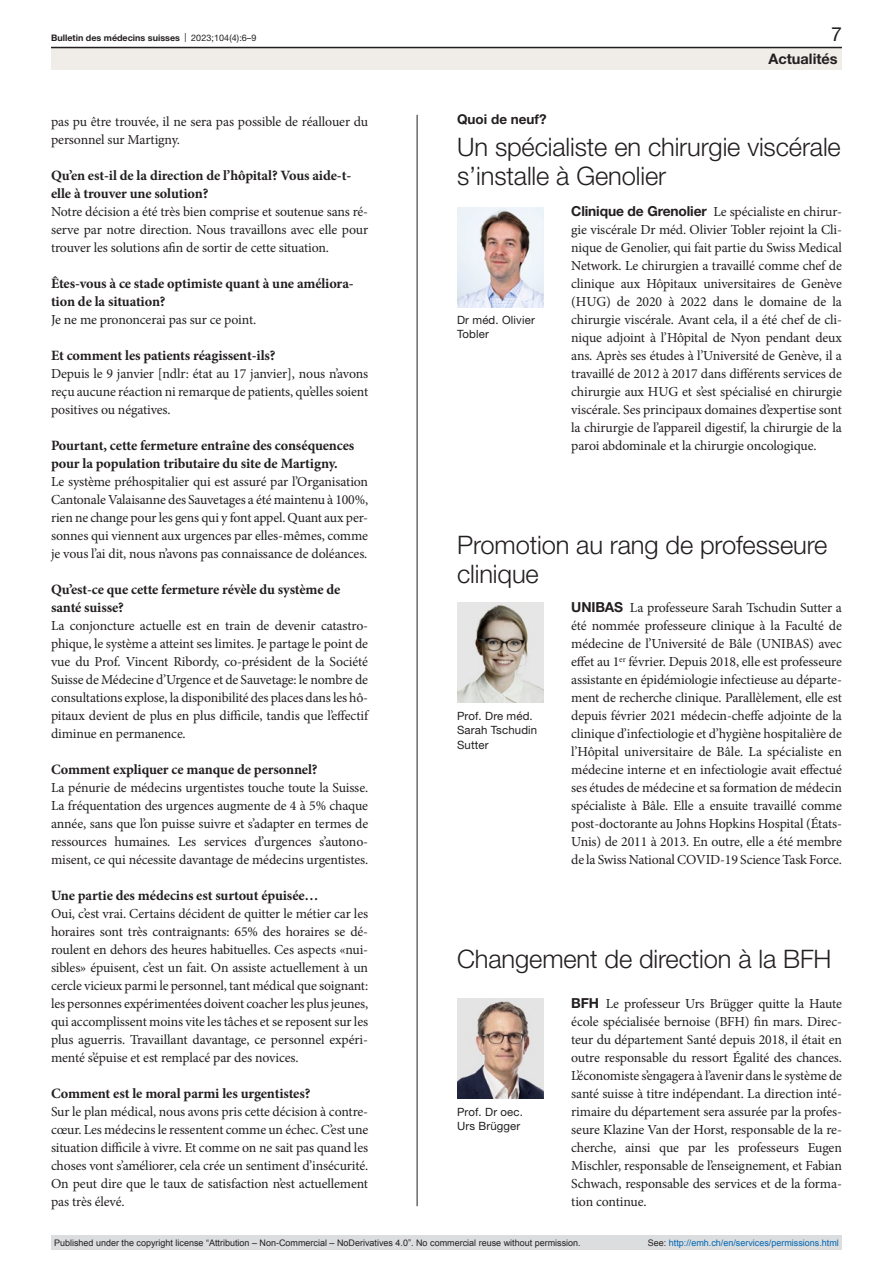
<style>
.page{position:relative;width:893px;height:1263px;background:#fff}
.page>*{position:absolute;margin:0;border:0;box-sizing:border-box;transform-origin:0 0}
.article-title-L17{font:300 25.5px/28.5px "Helvetica Neue LT Pro";letter-spacing:-.005em;color:#231f20}
.t1{font:19.5px "Helvetica Neue LT Pro";color:#231f20}
.t2{font:700 14.55px "Helvetica Neue LT Pro";color:#231f20}
.interview-question{font:700 14.25px/18px "Minion Pro";letter-spacing:-.01em;color:#231f20}
.interview-answer{font:13.8px/18px "Minion Pro";letter-spacing:-.01em;color:#231f20;text-align:justify}
.paragraph{font:13.8px/18px "Minion Pro";letter-spacing:-.01em;color:#231f20;text-align:justify}
.pre-heading{font:700 13.5px "Helvetica Neue LT Pro";color:#231f20}
.figure-caption{font:11.4px/14.2px "Helvetica Neue LT Pro";letter-spacing:.01em;color:#231f20}
.t3{font:9px "Arial";color:#231f20}
.t4{font:9px "Arial";color:#0066b3}
.t5{font:700 9px "Helvetica Neue LT Pro";color:#231f20}
.s1{font-weight:400}
.s2{font-family:"Helvetica Neue LT Pro";font-weight:700}
.s3{color:#231f20}
</style>
<div class="page">
<hr style="left:417px;top:115px;width:1px;height:1091px;background:#231f20">
<img style="left:457px;top:998px;width:87px;height:100px">
<img style="left:457px;top:602px;width:87px;height:100px">
<img style="left:457px;top:207px;width:87px;height:100px">
<div style="left:51px;top:48px;width:791px;height:22px;background:#f0ece7"></div>
<hr style="left:51px;top:47px;width:791px;height:1px;background:#231f20">
<div style="left:51px;top:1235px;width:791px;height:15px;background:#dcdddf"></div>
<p class="t5" style="left:51px;top:32px;width:207px">Bulletin des médecins suisses <span class="s1">| 2023;104(4):6–9</span></p>
<h2 class="t1" style="left:831px;top:22px;width:12px">7</h2>
<p class="interview-answer" style="left:51px;top:113px;width:319px">pas pu être trouvée, il ne sera pas possible de réallouer du personnel sur Martigny.</p>
<p class="interview-question" style="left:51px;top:166px;width:302px">Qu’en est-il de la direction de l’hôpital? Vous aide-t&shy;elle à trouver une solution?</p>
<p class="interview-answer" style="left:51px;top:203px;width:319px">Notre décision a été très bien comprise et soutenue sans ré&shy;serve par notre direction. Nous travaillons avec elle pour trouver les solutions afin de sortir de cette situation.</p>
<p class="interview-question" style="left:51px;top:274px;width:304px">Êtes-vous à ce stade optimiste quant à une améliora&shy;tion de la situation?</p>
<p class="interview-answer" style="left:51px;top:311px;width:207px">Je ne me prononcerai pas sur ce point.</p>
<p class="interview-question" style="left:51px;top:346px;width:226px">Et comment les patients réagissent-ils?</p>
<p class="interview-answer" style="left:51px;top:365px;width:319px">Depuis le 9 janvier [ndlr: état au 17 janvier], nous n’avons reçu aucune réaction ni remarque de patients, qu’elles soient positives ou négatives.</p>
<p class="interview-question" style="left:51px;top:436px;width:305px">Pourtant, cette fermeture entraîne des conséquences pour la population tributaire du site de Martigny.</p>
<p class="interview-answer" style="left:51px;top:473px;width:319px">Le système préhospitalier qui est assuré par l’Organisation Cantonale Valaisanne des Sauvetages a été maintenu à 100%, rien ne change pour les gens qui y font appel. Quant aux per&shy;sonnes qui viennent aux urgences par elles-mêmes, comme je vous l’ai dit, nous n’avons pas connaissance de doléances.</p>
<p class="interview-question" style="left:51px;top:580px;width:291px">Qu’est-ce que cette fermeture révèle du système de santé suisse?</p>
<p class="interview-answer" style="left:51px;top:617px;width:319px">La conjoncture actuelle est en train de devenir catastro&shy;phique, le système a atteint ses limites. Je partage le point de vue du Prof. Vincent Ribordy, co-président de la Société Suisse de Médecine d’Urgence et de Sauvetage: le nombre de consultations explose, la disponibilité des places dans les hô&shy;pitaux devient de plus en plus difficile, tandis que l’effectif diminue en permanence.</p>
<p class="interview-question" style="left:51px;top:760px;width:268px">Comment expliquer ce manque de personnel?</p>
<p class="interview-answer" style="left:51px;top:779px;width:319px">La pénurie de médecins urgentistes touche toute la Suisse.<br>La fréquentation des urgences augmente de 4 à 5% chaque année, sans que l’on puisse suivre et s’adapter en termes de ressources humaines. Les services d’urgences s’autono&shy;misent, ce qui nécessite davantage de médecins urgentistes.</p>
<p class="interview-question" style="left:51px;top:886px;width:269px">Une partie des médecins est surtout épuisée…</p>
<p class="interview-answer" style="left:51px;top:905px;width:319px">Oui, c’est vrai. Certains décident de quitter le métier car les horaires sont très contraignants: 65% des horaires se dé&shy;roulent en dehors des heures habituelles. Ces aspects «nui&shy;sibles» épuisent, c’est un fait. On assiste actuellement à un cercle vicieux parmi le personnel, tant médical que soignant: les personnes expérimentées doivent coacher les plus jeunes, qui accomplissent moins vite les tâches et se reposent sur les plus aguerris. Travaillant davantage, ce personnel expéri&shy;menté s’épuise et est remplacé par des novices.</p>
<p class="interview-question" style="left:51px;top:1084px;width:261px">Comment est le moral parmi les urgentistes?</p>
<p class="interview-answer" style="left:51px;top:1103px;width:319px">Sur le plan médical, nous avons pris cette décision à contre&shy;cœur. Les médecins le ressentent comme un échec. C’est une situation difficile à vivre. Et comme on ne sait pas quand les choses vont s’améliorer, cela crée un sentiment d’insécurité.<br>On peut dire que le taux de satisfaction n’est actuellement pas très élevé.</p>
<p class="t2" style="left:768px;top:49px;width:71px">Actualités</p>
<p class="pre-heading" style="left:457px;top:111px;width:91px">Quoi de neuf?</p>
<p class="article-title-L17" style="left:457px;top:132px;width:385px">Un spécialiste en chirurgie viscérale s’installe à Genolier</p>
<p class="figure-caption" style="left:457px;top:313px;width:79px">Dr méd. Olivier<br>Tobler</p>
<p class="paragraph" style="left:571px;top:203px;width:272px"><span class="s2">Clinique de Grenolier</span> Le spécialiste en chirur&shy;gie viscérale Dr méd. Olivier Tobler rejoint la Cli&shy;nique de Genolier, qui fait partie du Swiss Medical Network. Le chirurgien a travaillé comme chef de clinique aux Hôpitaux universitaires de Genève (HUG) de 2020 à 2022 dans le domaine de la chirurgie viscérale. Avant cela, il a été chef de cli&shy;nique adjoint à l’Hôpital de Nyon pendant deux ans. Après ses études à l’Université de Genève, il a travaillé de 2012 à 2017 dans différents services de chirurgie aux HUG et s’est spécialisé en chirurgie viscérale. Ses principaux domaines d’expertise sont la chirurgie de l’appareil digestif, la chirurgie de la paroi abdominale et la chirurgie oncologique.</p>
<p class="article-title-L17" style="left:457px;top:530px;width:372px">Promotion au rang de professeure clinique</p>
<p class="figure-caption" style="left:457px;top:709px;width:82px">Prof. Dre méd.<br>Sarah Tschudin<br>Sutter</p>
<p class="paragraph" style="left:571px;top:599px;width:272px"><span class="s2">UNIBAS</span> La professeure Sarah Tschudin Sutter a été nommée professeure clinique à la Faculté de médecine de l’Université de Bâle (UNIBAS) avec effet au 1<sup>er</sup> février. Depuis 2018, elle est professeure assistante en épidémiologie infectieuse au départe&shy;ment de recherche clinique. Parallèlement, elle est depuis février 2021 médecin-cheffe adjointe de la clinique d’infectiologie et d’hygiène hospitalière de l’Hôpital universitaire de Bâle. La spécialiste en médecine interne et en infectiologie avait effectué ses études de médecine et sa formation de médecin spécialiste à Bâle. Elle a ensuite travaillé comme post-doctorante au Johns Hopkins Hospital (États-Unis) de 2011 à 2013. En outre, elle a été membre de la Swiss National COVID-19 Science Task Force.</p>
<p class="article-title-L17" style="left:457px;top:944px;width:376px">Changement de direction à la BFH</p>
<p class="figure-caption" style="left:457px;top:1105px;width:67px">Prof. Dr oec.<br>Urs Brügger</p>
<p class="paragraph" style="left:571px;top:995px;width:272px"><span class="s2">BFH</span> Le professeur Urs Brügger quitte la Haute école spécialisée bernoise (BFH) fin mars. Direc&shy;teur du département Santé depuis 2018, il était en outre responsable du ressort Égalité des chances.<br>L’économiste s’engagera à l’avenir dans le système de santé suisse à titre indépendant. La direction inté&shy;rimaire du département sera assurée par la profes&shy;seure Klazine Van der Horst, responsable de la re&shy;cherche, ainsi que par les professeurs Eugen Mischler, responsable de l’enseignement, et Fabian Schwach, responsable des services et de la forma&shy;tion continue.</p>
<p class="t3" style="left:54px;top:1237px;width:528px">Published under the copyright license “Attribution – Non-Commercial – NoDerivatives 4.0”. No commercial reuse without permission.</p>
<p class="t4" style="left:648px;top:1237px;width:193px"><span class="s3">See:</span> http://emh.ch/en/services/permissions.html</p>
</div>
